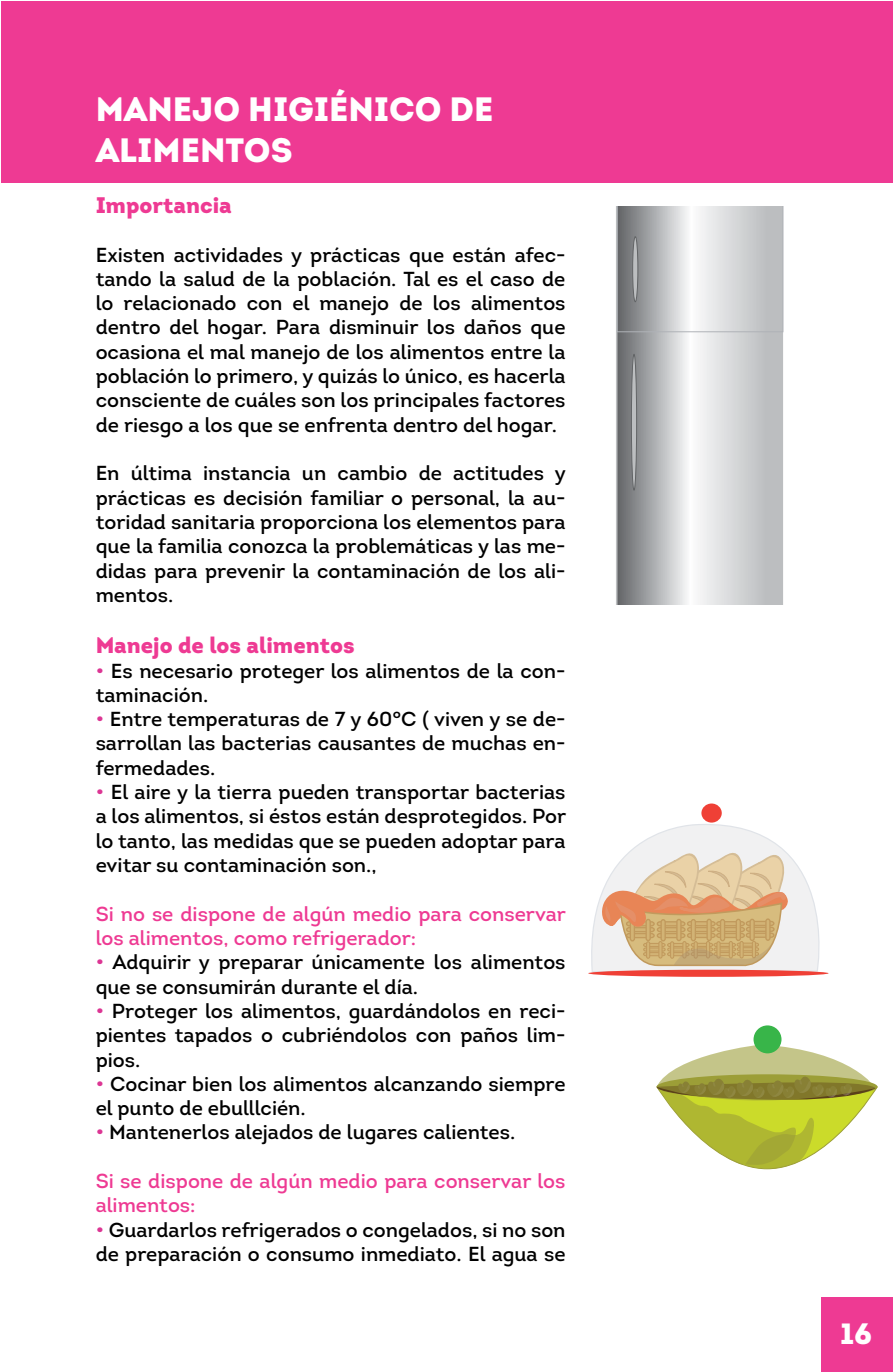
<style>
.page{position:relative;width:893px;height:1372px;background:#fff}
.page>*{position:absolute;margin:0;border:0;box-sizing:border-box;transform-origin:0 0}
.t1{font:900 33.75px/40.5px "Intro";color:#fff}
.t2{font:900 29.25px "Intro";color:#fff}
.t3{font:900 22.5px "Intro";color:#ee3a93}
.t4{font:20.25px/24.3px "Intro";color:#000;text-align:justify}
.t5{font:20.25px/24.3px "Intro";color:#ee3a93}
.s1{color:#dc3694}
</style>
<div class="page">
<div style="left:1px;top:1px;width:892px;height:181px;background:#ee3a93"></div>
<svg style="left:616px;top:207px;width:167px;height:397px;background:#c4c6c8"></svg>
<svg style="left:617px;top:207px;width:166px;height:125px;background:#c4c6c7"></svg>
<div style="left:631px;top:354px;width:6px;height:136px;background:#bcbec0;border-radius:50%"></div>
<div style="left:631px;top:354px;width:6px;height:136px;border:1px solid #626466;border-radius:50%"></div>
<div style="left:633px;top:237px;width:5px;height:65px;background:#bcbec0;border-radius:50%"></div>
<div style="left:632px;top:236px;width:6px;height:66px;border:1px solid #626466;border-radius:50%"></div>
<svg style="left:591px;top:824px;width:229px;height:148px"></svg>
<div style="left:701px;top:803px;width:21px;height:19px;background:#ef4036;border-radius:50%"></div>
<div style="left:588px;top:969px;width:240px;height:7px;background:#ef4036;border-radius:50%"></div>
<svg style="left:656px;top:1044px;width:222px;height:125px"></svg>
<div style="left:753px;top:1025px;width:28px;height:28px;background:#38b549;border-radius:50%"></div>
<div style="left:821px;top:1297px;width:72px;height:74px;background:#ee3a93"></div>
<h1 class="t1" style="left:96px;top:88px;width:399px">MANEJO HIGIÉNICO DE<br>ALIMENTOS</h1>
<p class="t3" style="left:96px;top:190px;width:138px">Importancia</p>
<p class="t4" style="left:96px;top:242px;width:471px">Existen actividades y prácticas que están afec&shy;tando la salud de la población. Tal es el caso de lo relacionado con el manejo de los alimentos dentro del hogar. Para disminuir los daños que ocasiona el mal manejo de los alimentos entre la población lo primero, y quizás lo único, es hacerla consciente de cuáles son los principales factores de riesgo a los que se enfrenta dentro del hogar.</p>
<p class="t4" style="left:96px;top:461px;width:472px">En última instancia un cambio de actitudes y prácticas es decisión familiar o personal, la au&shy;toridad sanitaria proporciona los elementos para que la familia conozca la problemáticas y las me&shy;didas para prevenir la contaminación de los ali&shy;mentos.</p>
<p class="t3" style="left:96px;top:630px;width:261px">Manejo de los alimentos</p>
<p class="t4" style="left:96px;top:658px;width:471px"><span class="s1">•</span> Es necesario proteger los alimentos de la con&shy;taminación.</p>
<p class="t4" style="left:96px;top:707px;width:471px"><span class="s1">•</span> Entre temperaturas de 7 y 60°C ( viven y se de&shy;sarrollan las bacterias causantes de muchas en&shy;fermedades.</p>
<p class="t4" style="left:96px;top:779px;width:472px"><span class="s1">•</span> El aire y la tierra pueden transportar bacterias a los alimentos, si éstos están desprotegidos. Por lo tanto, las medidas que se pueden adoptar para evitar su contaminación son.,</p>
<p class="t5" style="left:96px;top:901px;width:472px">Si no se dispone de algún medio para conservar los alimentos, como refrigerador:</p>
<p class="t4" style="left:96px;top:950px;width:471px"><span class="s1">•</span> Adquirir y preparar únicamente los alimentos que se consumirán durante el día.</p>
<p class="t4" style="left:96px;top:998px;width:471px"><span class="s1">•</span> Proteger los alimentos, guardándolos en reci&shy;pientes tapados o cubriéndolos con paños lim&shy;pios.</p>
<p class="t4" style="left:96px;top:1071px;width:471px"><span class="s1">•</span> Cocinar bien los alimentos alcanzando siempre el punto de ebulllcién.</p>
<p class="t4" style="left:96px;top:1120px;width:421px"><span class="s1">•</span> Mantenerlos alejados de lugares calientes.</p>
<p class="t5" style="left:96px;top:1168px;width:471px">Si se dispone de algún medio para conservar los alimentos:</p>
<p class="t4" style="left:96px;top:1217px;width:471px"><span class="s1">•</span> Guardarlos refrigerados o congelados, si no son de preparación o consumo inmediato. El agua se</p>
<h2 class="t2" style="left:840px;top:1314px;width:33px">16</h2>
</div>
